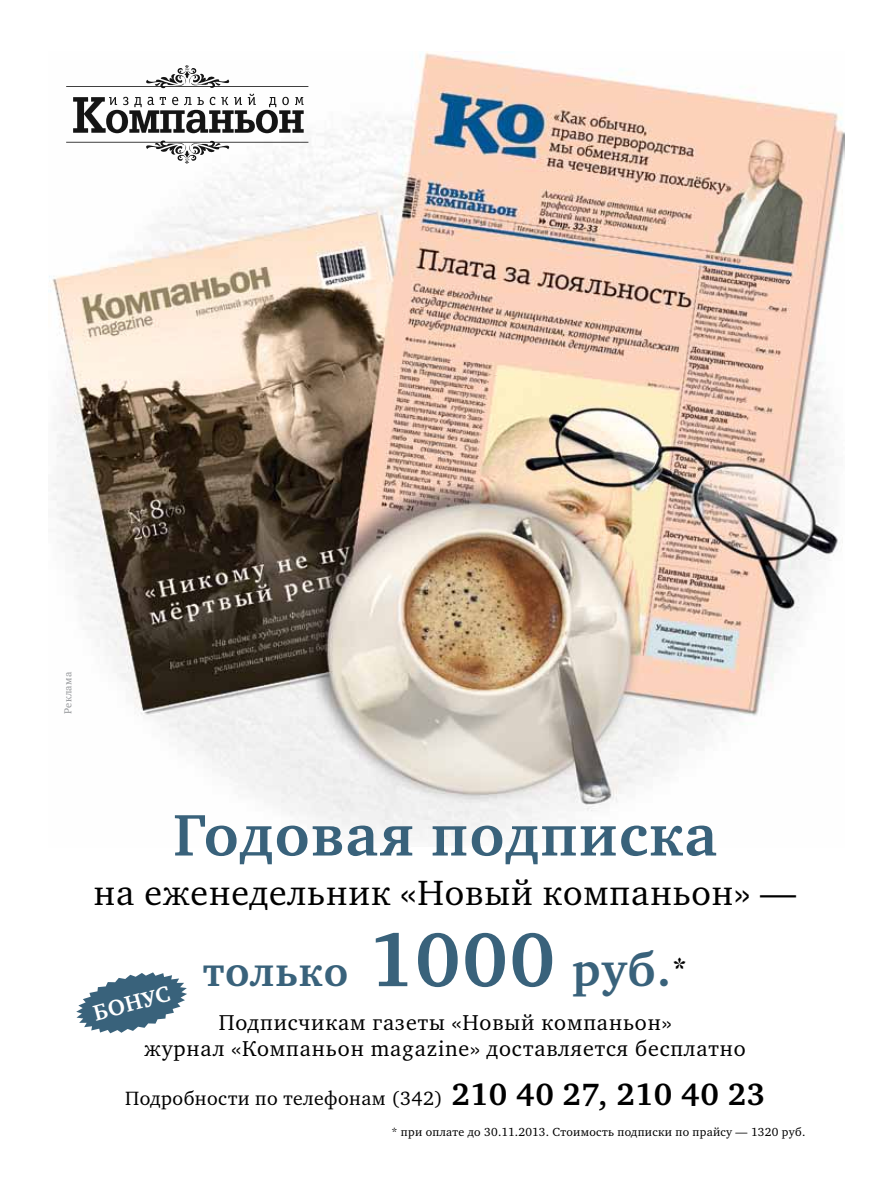
<style>
.page{position:relative;width:893px;height:1191px;background:#fff}
.page>*{position:absolute;margin:0;border:0;box-sizing:border-box;transform-origin:0 0}
.t1{font:700 60px "Charter ITC";letter-spacing:.025em;color:#39627b}
.t2{font:700 42px "Charter ITC";letter-spacing:.025em;color:#39627b}
.t3{font:36px "Charter ITC";letter-spacing:.025em;color:#000}
.t4{font:700 22.65px "Charter ITC";color:#fff}
.t5{font:22.05px/26.5px "Charter ITC";letter-spacing:.04em;color:#000;text-align:center}
.t6{font:19.8px "Charter ITC";letter-spacing:.025em;color:#000}
.t7{font:12px "Charter ITC";letter-spacing:.025em;color:#000}
.t8{font:10.5px "Charter ITC";letter-spacing:.025em;color:#939598}
.s1{font-size:78px}
.s2{font-size:48px}
.s3{font-weight:700;font-size:31.65px}
</style>
<div class="page">
<img style="left:48px;top:51px;width:797px;height:787px">
<svg style="left:66px;top:141px;width:243px;height:22px"></svg>
<svg style="left:73px;top:94px;width:231px;height:40px"></svg>
<svg style="left:66px;top:65px;width:243px;height:23px"></svg>
<svg style="left:76px;top:972px;width:111px;height:61px"></svg>
<p class="t8" style="left:61px;top:714px;width:43px;rotate:-90deg">Реклама</p>
<h1 class="t1" style="left:173px;top:798px;width:545px">Годовая подписка</h1>
<h3 class="t3" style="left:94px;top:870px;width:704px">на еженедельник «Новый компаньон» —</h3>
<h2 class="t2" style="left:203px;top:945px;width:486px">только <span class="s1">1000</span> <span class="s2">руб.</span><sup>*</sup></h2>
<p class="t4" style="left:90px;top:999px;width:80px;rotate:-15deg">БОНУС</p>
<p class="t5" style="left:145px;top:1009px;width:603px">Подписчикам газеты «Новый компаньон»<br>журнал «Компаньон magazine» доставляетcя бесплатно</p>
<p class="t6" style="left:125px;top:1086px;width:642px">Подробности по телефонам (342) <span class="s3">210 40 27, 210 40 23</span></p>
<p class="t7" style="left:392px;top:1124px;width:415px">* при оплате до 30.11.2013. Стоимость подписки по прайсу — 1320 руб.</p>
</div>
